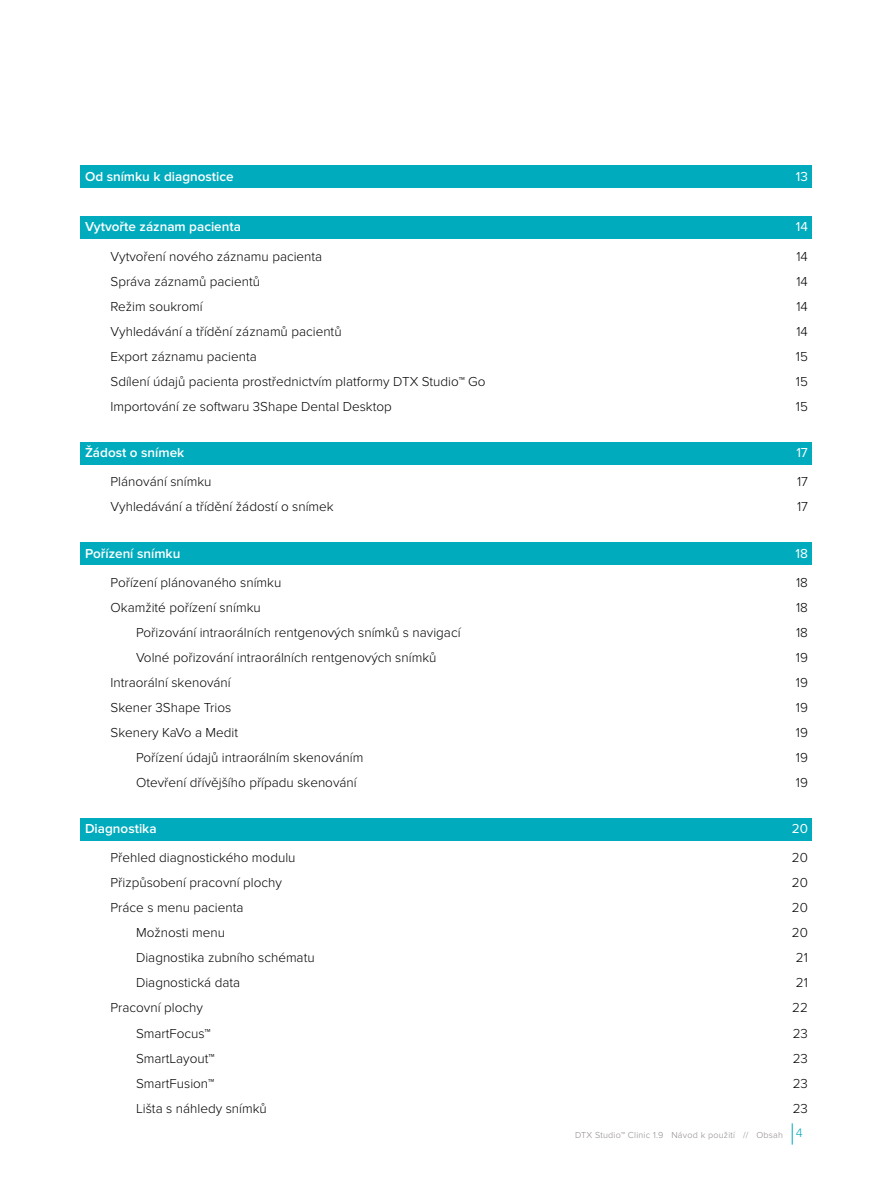
<style>
.page{position:relative;width:893px;height:1191px;background:#fff}
.page>*{position:absolute;margin:0;border:0;box-sizing:border-box;transform-origin:0 0}
.t1{font:300 13.5px "Proxima Nova";color:#000}
.t2{font:600 13.5px "Proxima Nova";color:#fff}
.t3{font:13.5px "Proxima Nova";color:#fff}
.t4{font:300 9px "Proxima Nova";letter-spacing:.025em;color:#8f8889}
.s1{font-size:12.75px;color:#00abbd}
</style>
<div class="page">
<svg style="left:792px;top:1123px;width:1px;height:21px"></svg>
<div style="left:81px;top:166px;width:731px;height:22px;background:#00abbd"></div>
<div style="left:81px;top:216px;width:731px;height:22px;background:#00abbd"></div>
<div style="left:81px;top:442px;width:731px;height:22px;background:#00abbd"></div>
<div style="left:81px;top:542px;width:731px;height:22px;background:#00abbd"></div>
<div style="left:81px;top:818px;width:731px;height:22px;background:#00abbd"></div>
<p class="t2" style="left:85px;top:168px;width:150px">Od snímku k diagnostice</p>
<p class="t3" style="left:796px;top:168px;width:14px">13</p>
<p class="t2" style="left:85px;top:219px;width:157px">Vytvořte záznam pacienta</p>
<p class="t3" style="left:796px;top:219px;width:14px">14</p>
<p class="t1" style="left:111px;top:248px;width:213px">Vytvoření nového záznamu pacienta</p>
<p class="t1" style="left:796px;top:248px;width:13px">14</p>
<p class="t1" style="left:111px;top:273px;width:151px">Správa záznamů pacientů</p>
<p class="t1" style="left:796px;top:273px;width:13px">14</p>
<p class="t1" style="left:111px;top:298px;width:94px">Režim soukromí</p>
<p class="t1" style="left:796px;top:298px;width:13px">14</p>
<p class="t1" style="left:111px;top:323px;width:233px">Vyhledávání a třídění záznamů pacientů</p>
<p class="t1" style="left:796px;top:323px;width:13px">14</p>
<p class="t1" style="left:111px;top:348px;width:148px">Export záznamu pacienta</p>
<p class="t1" style="left:796px;top:348px;width:14px">15</p>
<p class="t1" style="left:111px;top:373px;width:377px">Sdílení údajů pacienta prostřednictvím platformy DTX Studio™ Go</p>
<p class="t1" style="left:796px;top:373px;width:14px">15</p>
<p class="t1" style="left:111px;top:398px;width:283px">Importování ze softwaru 3Shape Dental Desktop</p>
<p class="t1" style="left:796px;top:398px;width:14px">15</p>
<p class="t2" style="left:85px;top:445px;width:101px">Žádost o snímek</p>
<p class="t3" style="left:796px;top:445px;width:13px">17</p>
<p class="t1" style="left:111px;top:474px;width:102px">Plánování snímku</p>
<p class="t1" style="left:797px;top:474px;width:12px">17</p>
<p class="t1" style="left:111px;top:499px;width:225px">Vyhledávání a třídění žádostí o snímek</p>
<p class="t1" style="left:797px;top:499px;width:12px">17</p>
<p class="t2" style="left:85px;top:545px;width:97px">Pořízení snímku</p>
<p class="t3" style="left:795px;top:545px;width:14px">18</p>
<p class="t1" style="left:111px;top:574px;width:172px">Pořízení plánovaného snímku</p>
<p class="t1" style="left:796px;top:574px;width:13px">18</p>
<p class="t1" style="left:111px;top:599px;width:152px">Okamžité pořízení snímku</p>
<p class="t1" style="left:796px;top:599px;width:13px">18</p>
<p class="t1" style="left:136px;top:624px;width:326px">Pořizování intraorálních rentgenových snímků s navigací</p>
<p class="t1" style="left:796px;top:624px;width:13px">18</p>
<p class="t1" style="left:136px;top:649px;width:302px">Volné pořizování intraorálních rentgenových snímků</p>
<p class="t1" style="left:796px;top:649px;width:14px">19</p>
<p class="t1" style="left:111px;top:674px;width:122px">Intraorální skenování</p>
<p class="t1" style="left:796px;top:674px;width:14px">19</p>
<p class="t1" style="left:111px;top:699px;width:122px">Skener 3Shape Trios</p>
<p class="t1" style="left:796px;top:699px;width:14px">19</p>
<p class="t1" style="left:111px;top:724px;width:129px">Skenery KaVo a Medit</p>
<p class="t1" style="left:796px;top:724px;width:14px">19</p>
<p class="t1" style="left:136px;top:749px;width:229px">Pořízení údajů intraorálním skenováním</p>
<p class="t1" style="left:796px;top:749px;width:14px">19</p>
<p class="t1" style="left:136px;top:774px;width:222px">Otevření dřívějšího případu skenování</p>
<p class="t1" style="left:796px;top:774px;width:14px">19</p>
<p class="t2" style="left:85px;top:821px;width:73px">Diagnostika</p>
<p class="t3" style="left:792px;top:821px;width:18px">20</p>
<p class="t1" style="left:111px;top:850px;width:186px">Přehled diagnostického modulu</p>
<p class="t1" style="left:792px;top:850px;width:18px">20</p>
<p class="t1" style="left:111px;top:875px;width:173px">Přizpůsobení pracovní plochy</p>
<p class="t1" style="left:792px;top:875px;width:18px">20</p>
<p class="t1" style="left:111px;top:900px;width:134px">Práce s menu pacienta</p>
<p class="t1" style="left:792px;top:900px;width:18px">20</p>
<p class="t1" style="left:136px;top:925px;width:90px">Možnosti menu</p>
<p class="t1" style="left:792px;top:925px;width:18px">20</p>
<p class="t1" style="left:136px;top:950px;width:180px">Diagnostika zubního schématu</p>
<p class="t1" style="left:796px;top:950px;width:14px">21</p>
<p class="t1" style="left:136px;top:975px;width:106px">Diagnostická data</p>
<p class="t1" style="left:796px;top:975px;width:14px">21</p>
<p class="t1" style="left:111px;top:1000px;width:94px">Pracovní plochy</p>
<p class="t1" style="left:792px;top:1000px;width:17px">22</p>
<p class="t1" style="left:136px;top:1025px;width:76px">SmartFocus™</p>
<p class="t1" style="left:793px;top:1025px;width:17px">23</p>
<p class="t1" style="left:136px;top:1050px;width:80px">SmartLayout™</p>
<p class="t1" style="left:793px;top:1050px;width:17px">23</p>
<p class="t1" style="left:136px;top:1075px;width:80px">SmartFusion™</p>
<p class="t1" style="left:793px;top:1075px;width:17px">23</p>
<p class="t1" style="left:136px;top:1100px;width:132px">Lišta s náhledy snímků</p>
<p class="t1" style="left:793px;top:1100px;width:17px">23</p>
<p class="t4" style="left:575px;top:1129px;width:229px">DTX Studio™ Clinic 1.9 Návod k použití // Obsah <span class="s1">4</span></p>
</div>
